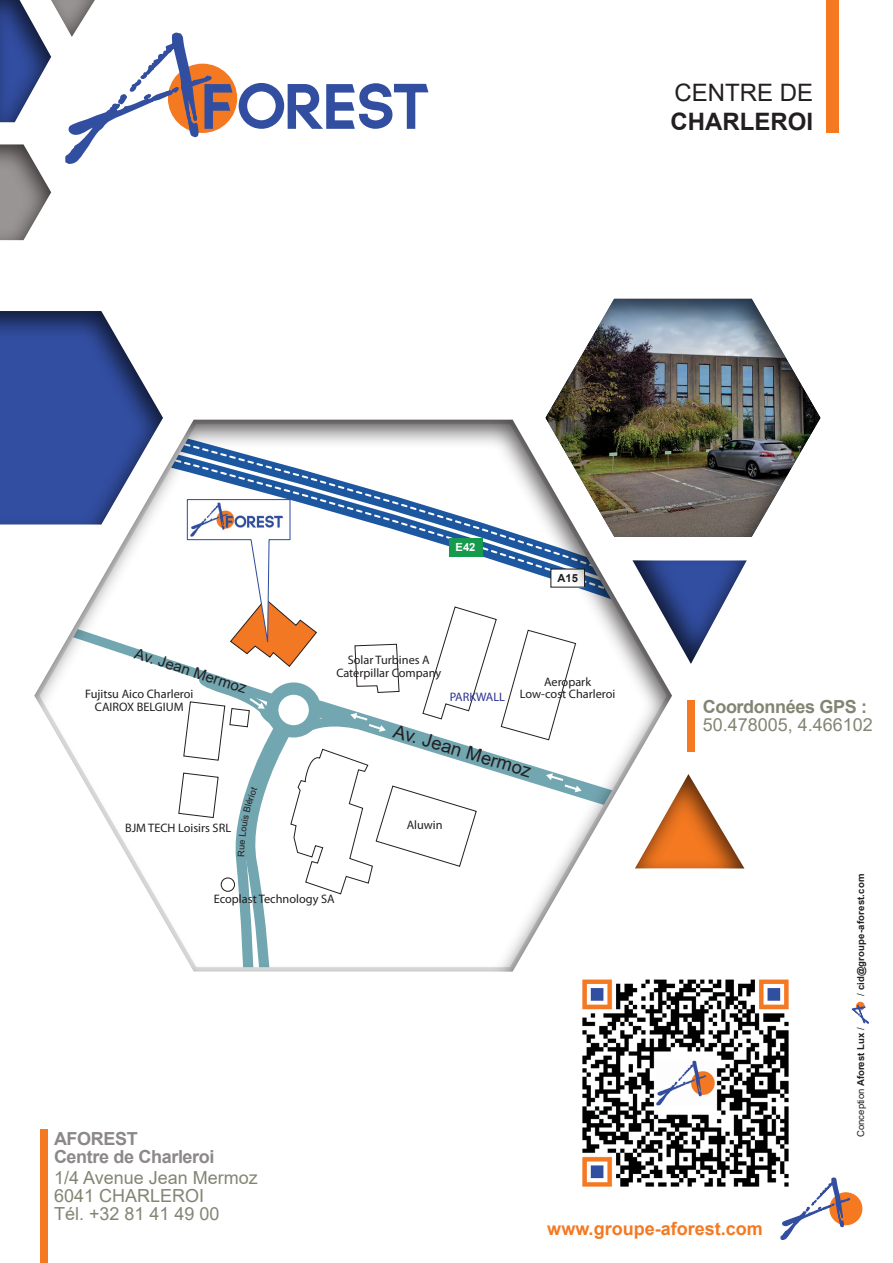
<style>
.page{position:relative;width:893px;height:1263px;background:#fff}
.page>*{position:absolute;margin:0;border:0;box-sizing:border-box;transform-origin:0 0}
.t1{font:700 24px "Arial";color:#231f20}
.t2{font:24px "Arial";color:#231f20}
.t3{font:18.6px "Arial";color:#231f20}
.t4{font:18px/18px "Arial";color:#838574}
.t5{font:700 18px/18px "Arial";letter-spacing:-.02em;color:#8c8888}
.t6{font:700 18px "Arial";color:#f47921}
.t7{font:700 18px "Arial";letter-spacing:-.02em;color:#838574}
.t8{font:15.15px "Arial";color:#231f20}
.t9{font:12.3px/12.6px "Helvetica";color:#231f20;text-align:center}
.t10{font:12.3px "Helvetica";color:#2e328e}
.t11{font:700 11.25px "Arial";color:#fff}
.t12{font:700 11.25px "Arial";color:#231f20}
.t13{font:700 9.6px "Arial";letter-spacing:.02em;color:#231f20}
.t14{font:9.6px "Arial";color:#231f20}
.s1{font-weight:400}
.s2{font-weight:700}
</style>
<div class="page">
<div style="left:41px;top:1129px;width:7px;height:134px;background:#f47921"></div>
<svg style="left:0;top:0;width:429px;height:240px"></svg>
<svg style="left:856px;top:1002px;width:9px;height:8px"></svg>
<svg style="left:852px;top:1004px;width:17px;height:20px"></svg>
<div style="left:829px;top:1192px;width:33px;height:33px;background:#f47921;border-radius:50%"></div>
<svg style="left:780px;top:1177px;width:72px;height:63px"></svg>
<div style="left:632px;top:772px;width:114px;height:98px;background:#231f20;opacity:.75"></div>
<div style="left:688px;top:700px;width:7px;height:52px;background:#f47921"></div>
<div style="left:33px;top:419px;width:640px;height:554px;background:#231f20;opacity:.75"></div>
<div style="left:631px;top:560px;width:119px;height:106px;background:#231f20;opacity:.75"></div>
<div style="left:544px;top:297px;width:277px;height:240px;background:#231f20;opacity:.75"></div>
<div style="left:826px;top:0;width:13px;height:133px;background:#f47921"></div>
<img style="left:574px;top:972px;width:223px;height:222px">
<svg style="left:0;top:311px;width:582px;height:658px"></svg>
<h1 class="t2" style="left:674px;top:76px;width:140px">CENTRE DE</h1>
<h1 class="t1" style="left:670px;top:104px;width:144px">CHARLEROI</h1>
<p class="t11" style="left:456px;top:539px;width:21px">E42</p>
<p class="t12" style="left:557px;top:570px;width:22px">A15</p>
<p class="t8" style="left:139px;top:643px;width:118px;rotate:18deg">Av. Jean Mermoz</p>
<p class="t9" style="left:336px;top:654px;width:106px">Solar Turbines A<br>Caterpillar Company</p>
<p class="t9" style="left:85px;top:687px;width:110px">Fujitsu Aico Charleroi<br>CAIROX BELGIUM</p>
<p class="t10" style="left:450px;top:689px;width:57px">PARKWALL</p>
<p class="t9" style="left:520px;top:675px;width:97px">Aeropark<br>Low-cost Charleroi</p>
<h3 class="t7" style="left:703px;top:694px;width:166px">Coordonnées GPS :</h3>
<p class="t9" style="left:125px;top:822px;width:108px">BJM TECH Loisirs SRL</p>
<p class="t9" style="left:214px;top:893px;width:122px">Ecoplast Technology SA</p>
<h3 class="t5" style="left:54px;top:1130px;width:162px">AFOREST<br>Centre de Charleroi</h3>
<h3 class="t4" style="left:54px;top:1168px;width:205px">1/4 Avenue Jean Mermoz<br>6041 CHARLEROI<br>Tél. +32 81 41 49 00</h3>
<h2 class="t3" style="left:398px;top:718px;width:144px;rotate:17deg">Av. Jean Mermoz</h2>
<h3 class="t4" style="left:703px;top:715px;width:172px">50.478005, 4.466102</h3>
<p class="t9" style="left:407px;top:819px;width:37px">Aluwin</p>
<h3 class="t6" style="left:547px;top:1216px;width:217px">www.groupe-aforest.com</h3>
<p class="t13" style="left:854px;top:996px;width:124px;rotate:-90deg"><span class="s1">/</span> cid@groupe-aforest.com</p>
<p class="t14" style="left:854px;top:1137px;width:111px;rotate:-90deg">Conception <span class="s2">Aforest Lux</span> /</p>
</div>
